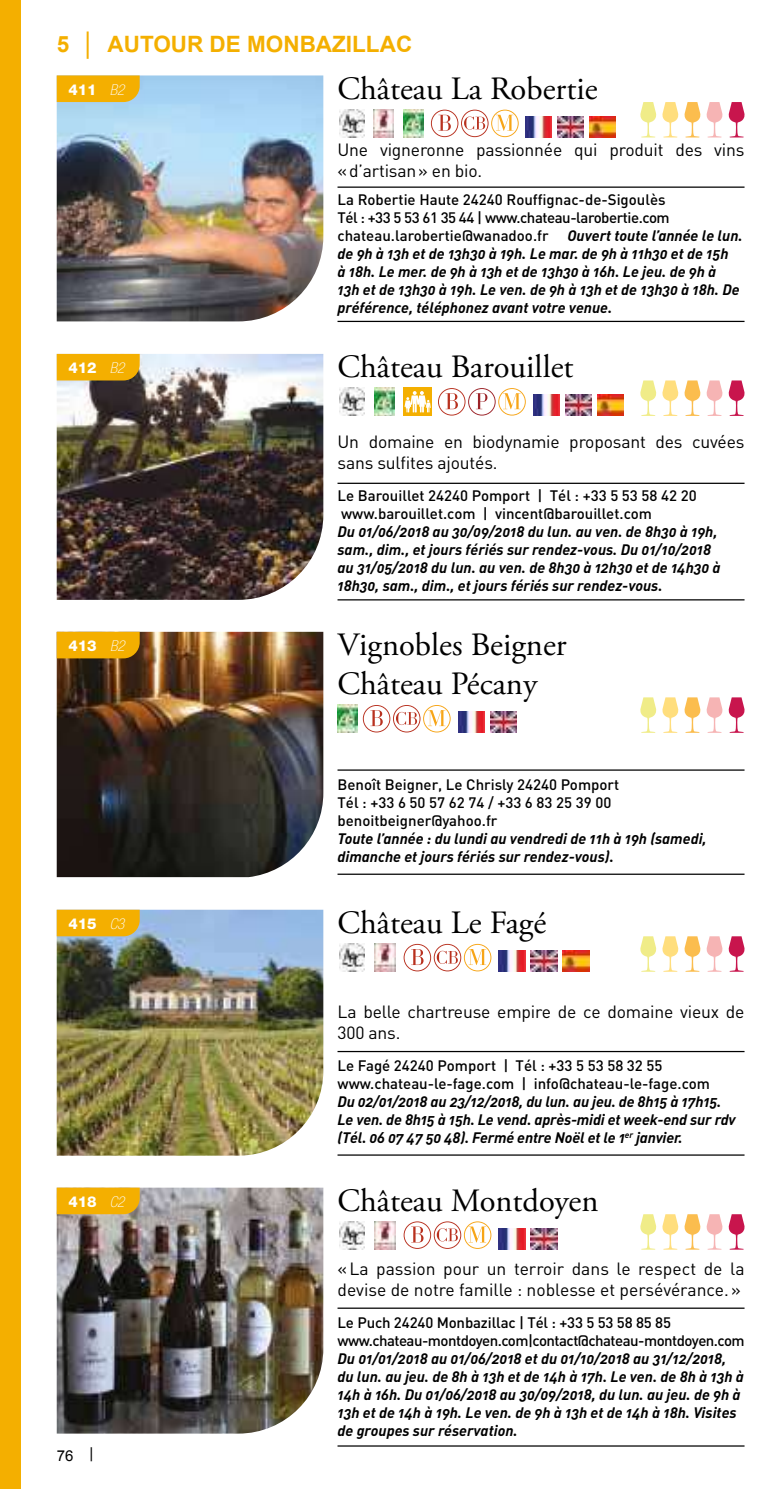
<style>
.page{position:relative;width:780px;height:1489px;background:#fff}
.page>*{position:absolute;margin:0;border:0;box-sizing:border-box;transform-origin:0 0}
.t1{font:32.5px/39px "Adobe Garamond Pro";color:#000}
.t2{font:700 22.5px "Arial";color:#f4af00}
.t3{font:17.5px/21px "DIN";letter-spacing:-.01em;color:#000}
.t4{font:15px/18px "DIN Bold Italic Alt";color:#000}
.t5{font:500 15px/18px "DIN";color:#000}
.t6{font:500 15px/18px "DIN";letter-spacing:-.035em;color:#000}
.t7{font:800 15px "Helvetica Neue";letter-spacing:-.01em;color:#fff}
.t8{font:15px "Arial";color:#000}
.s1{font-weight:100;font-style:italic;font-stretch:condensed}
.s2{font-family:"DIN Bold Italic Alt";font-weight:400}
</style>
<div class="page">
<div style="left:0;top:0;width:21px;height:1488px;background:#f4af00"></div>
<img style="left:337px;top:704px;width:20px;height:28px">
<hr style="left:337px;top:186px;width:407px;height:2px;background:#000">
<hr style="left:337px;top:482px;width:407px;height:2px;background:#000">
<hr style="left:337px;top:769px;width:407px;height:1px;background:#000">
<hr style="left:337px;top:321px;width:407px;height:1px;background:#000">
<hr style="left:337px;top:599px;width:407px;height:1px;background:#000">
<hr style="left:337px;top:873px;width:407px;height:1px;background:#000">
<img style="left:57px;top:75px;width:266px;height:246px">
<svg style="left:57px;top:75px;width:83px;height:27px;background:#f1b00b"></svg>
<img style="left:57px;top:354px;width:266px;height:246px">
<div style="left:57px;top:354px;width:83px;height:26px;background:#f4af00"></div>
<img style="left:57px;top:631px;width:266px;height:246px">
<svg style="left:57px;top:631px;width:83px;height:27px;background:#eeac07"></svg>
<svg style="left:640px;top:102px;width:16px;height:35px"></svg>
<svg style="left:662px;top:102px;width:16px;height:35px"></svg>
<svg style="left:684px;top:102px;width:16px;height:35px"></svg>
<svg style="left:706px;top:102px;width:39px;height:35px"></svg>
<svg style="left:640px;top:380px;width:16px;height:36px"></svg>
<svg style="left:662px;top:380px;width:16px;height:36px"></svg>
<svg style="left:684px;top:380px;width:16px;height:36px"></svg>
<svg style="left:706px;top:380px;width:39px;height:36px"></svg>
<svg style="left:640px;top:697px;width:16px;height:35px"></svg>
<svg style="left:662px;top:697px;width:16px;height:35px"></svg>
<svg style="left:684px;top:697px;width:16px;height:35px"></svg>
<svg style="left:706px;top:697px;width:39px;height:35px"></svg>
<svg style="left:364px;top:109px;width:1px;height:28px"></svg>
<img style="left:339px;top:109px;width:25px;height:28px">
<svg style="left:393px;top:109px;width:1px;height:28px"></svg>
<img style="left:373px;top:109px;width:20px;height:28px">
<svg style="left:423px;top:109px;width:1px;height:28px"></svg>
<img style="left:403px;top:109px;width:20px;height:28px">
<img style="left:525px;top:116px;width:26px;height:21px">
<img style="left:557px;top:116px;width:26px;height:21px">
<img style="left:589px;top:116px;width:26px;height:21px">
<hr style="left:337px;top:1307px;width:407px;height:1px;background:#000">
<hr style="left:337px;top:1445px;width:407px;height:1px;background:#000">
<img style="left:57px;top:1187px;width:266px;height:246px">
<svg style="left:57px;top:1187px;width:83px;height:27px;background:#f0af09"></svg>
<svg style="left:640px;top:1214px;width:16px;height:35px"></svg>
<svg style="left:662px;top:1214px;width:16px;height:35px"></svg>
<svg style="left:684px;top:1214px;width:16px;height:35px"></svg>
<svg style="left:706px;top:1214px;width:39px;height:35px"></svg>
<svg style="left:364px;top:1221px;width:1px;height:28px"></svg>
<img style="left:339px;top:1221px;width:25px;height:28px">
<svg style="left:374px;top:1221px;width:22px;height:28px"></svg>
<img style="left:375px;top:1221px;width:20px;height:28px">
<img style="left:498px;top:1228px;width:27px;height:21px">
<img style="left:374px;top:388px;width:21px;height:28px">
<svg style="left:364px;top:387px;width:1px;height:28px"></svg>
<img style="left:339px;top:387px;width:25px;height:29px">
<div style="left:403px;top:387px;width:29px;height:29px;background:#f4af00"></div>
<svg style="left:404px;top:391px;width:27px;height:21px"></svg>
<img style="left:533px;top:394px;width:27px;height:22px">
<img style="left:458px;top:711px;width:26px;height:21px">
<img style="left:565px;top:394px;width:27px;height:22px">
<img style="left:490px;top:711px;width:26px;height:21px">
<img style="left:597px;top:394px;width:27px;height:22px">
<svg style="left:502px;top:109px;width:17px;height:19px"></svg>
<svg style="left:431px;top:110px;width:87px;height:27px"></svg>
<svg style="left:363px;top:705px;width:87px;height:27px"></svg>
<svg style="left:364px;top:943px;width:1px;height:28px"></svg>
<img style="left:339px;top:943px;width:25px;height:28px">
<svg style="left:374px;top:943px;width:22px;height:28px"></svg>
<img style="left:375px;top:943px;width:20px;height:28px">
<img style="left:498px;top:950px;width:27px;height:21px">
<img style="left:530px;top:950px;width:27px;height:21px">
<img style="left:530px;top:1228px;width:27px;height:21px">
<img style="left:562px;top:950px;width:27px;height:21px">
<hr style="left:337px;top:1050px;width:407px;height:2px;background:#000">
<hr style="left:337px;top:1154px;width:407px;height:1px;background:#000">
<img style="left:57px;top:909px;width:266px;height:246px">
<svg style="left:57px;top:909px;width:83px;height:27px;background:#f1b00c"></svg>
<svg style="left:640px;top:936px;width:16px;height:35px"></svg>
<svg style="left:662px;top:936px;width:16px;height:35px"></svg>
<svg style="left:684px;top:936px;width:16px;height:35px"></svg>
<svg style="left:706px;top:936px;width:39px;height:35px"></svg>
<svg style="left:403px;top:943px;width:88px;height:28px"></svg>
<svg style="left:403px;top:1221px;width:88px;height:27px"></svg>
<svg style="left:508px;top:397px;width:18px;height:19px"></svg>
<svg style="left:438px;top:388px;width:87px;height:27px"></svg>
<h2 class="t2" style="left:57px;top:31px;width:357px">5 │ AUTOUR DE MONBAZILLAC</h2>
<h1 class="t1" style="left:337px;top:70px;width:262px">Château La Robertie</h1>
<p class="t7" style="left:68px;top:80px;width:57px">411 <span class="s1">B2</span></p>
<p class="t7" style="left:68px;top:359px;width:57px">412 <span class="s1">B2</span></p>
<p class="t7" style="left:68px;top:637px;width:58px">413 <span class="s1">B2</span></p>
<p class="t7" style="left:68px;top:914px;width:57px">415 <span class="s1">C3</span></p>
<p class="t7" style="left:68px;top:1192px;width:57px">418 <span class="s1">C2</span></p>
<p class="t8" style="left:57px;top:1446px;width:38px">76 |</p>
<p class="t3" style="left:337px;top:138px;width:408px">Une vigneronne passionnée qui produit des vins «d’artisan» en bio.</p>
<p class="t5" style="left:337px;top:190px;width:406px">La Robertie Haute 24240 Rouffignac-de-Sigoulès<br>Tél : +33 5 53 61 35 44 | www.chateau-larobertie.com chateau.larobertie@wanadoo.fr <span class="s2">Ouvert toute l’année le lun.</span></p>
<p class="t4" style="left:337px;top:244px;width:403px">de 9h à 13h et de 13h30 à 19h. Le mar. de 9h à 11h30 et de 15h à 18h. Le mer. de 9h à 13h et de 13h30 à 16h. Le jeu. de 9h à 13h et de 13h30 à 19h. Le ven. de 9h à 13h et de 13h30 à 18h. De préférence, téléphonez avant votre venue.</p>
<h1 class="t1" style="left:337px;top:349px;width:237px">Château Barouillet</h1>
<p class="t3" style="left:337px;top:431px;width:408px">Un domaine en biodynamie proposant des cuvées sans sulfites ajoutés.</p>
<p class="t5" style="left:337px;top:486px;width:361px">Le Barouillet 24240 Pomport | Tél : +33 5 53 58 42 20 www.barouillet.com | vincent@barouillet.com</p>
<p class="t4" style="left:337px;top:522px;width:384px">Du 01/06/2018 au 30/09/2018 du lun. au ven. de 8h30 à 19h, sam., dim., et jours fériés sur rendez-vous. Du 01/10/2018 au 31/05/2018 du lun. au ven. de 8h30 à 12h30 et de 14h30 à 18h30, sam., dim., et jours fériés sur rendez-vous.</p>
<h1 class="t1" style="left:337px;top:626px;width:231px">Vignobles Beigner<br>Château Pécany</h1>
<p class="t5" style="left:337px;top:775px;width:283px">Benoît Beigner, Le Chrisly 24240 Pomport<br>Tél : +33 6 50 57 62 74 / +33 6 83 25 39 00 benoitbeigner@yahoo.fr</p>
<p class="t4" style="left:337px;top:829px;width:370px">Toute l’année : du lundi au vendredi de 11h à 19h (samedi, dimanche et jours fériés sur rendez-vous).</p>
<h1 class="t1" style="left:337px;top:904px;width:210px">Château Le Fagé</h1>
<p class="t3" style="left:337px;top:1000px;width:408px">La belle chartreuse empire de ce domaine vieux de<br>300 ans.</p>
<p class="t5" style="left:337px;top:1056px;width:374px">Le Fagé 24240 Pomport | Tél : +33 5 53 58 32 55 www.chateau-le-fage.com | info@chateau-le-fage.com</p>
<p class="t4" style="left:337px;top:1092px;width:399px">Du 02/01/2018 au 23/12/2018, du lun. au jeu. de 8h15 à 17h15.<br>Le ven. de 8h15 à 15h. Le vend. après-midi et week-end sur rdv (Tél. 06 07 47 50 48). Fermé entre Noël et le 1<sup>er</sup> janvier.</p>
<h1 class="t1" style="left:337px;top:1182px;width:262px">Château Montdoyen</h1>
<p class="t3" style="left:337px;top:1257px;width:408px">«La passion pour un terroir dans le respect de la devise de notre famille : noblesse et persévérance.»</p>
<p class="t6" style="left:337px;top:1312px;width:408px">Le Puch 24240 Monbazillac | Tél : +33 5 53 58 85 85 www.chateau-montdoyen.com|contact@chateau-montdoyen.com</p>
<p class="t4" style="left:337px;top:1348px;width:408px">Du 01/01/2018 au 01/06/2018 et du 01/10/2018 au 31/12/2018, du lun. au jeu. de 8h à 13h et de 14h à 17h. Le ven. de 8h à 13h à 14h à 16h. Du 01/06/2018 au 30/09/2018, du lun. au jeu. de 9h à 13h et de 14h à 19h. Le ven. de 9h à 13h et de 14h à 18h. Visites de groupes sur réservation.</p>
</div>
